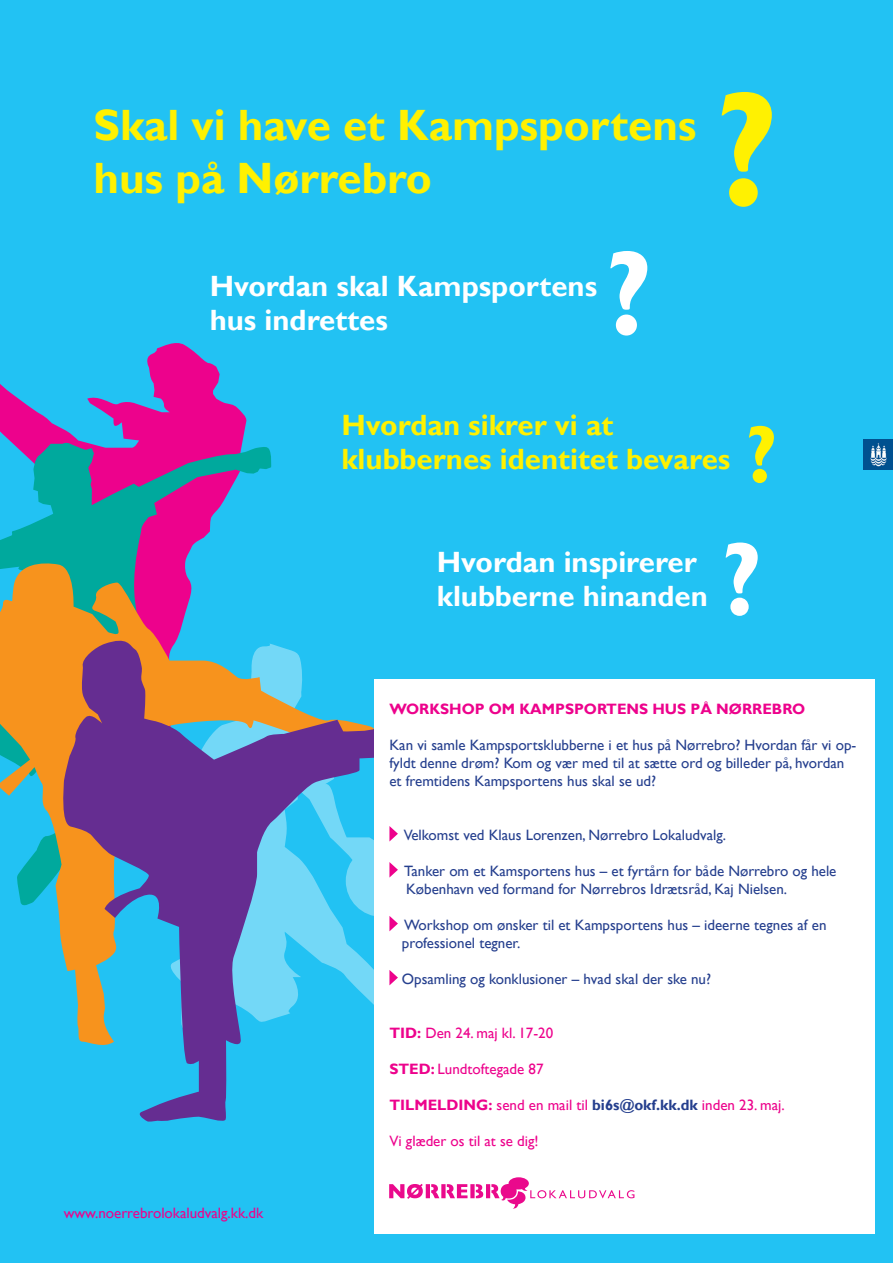
<style>
.page{position:relative;width:893px;height:1263px;background:#22c2f3}
.page>*{position:absolute;margin:0;border:0;box-sizing:border-box;transform-origin:0 0}
.t1{font:700 164.1px "Gill Sans";color:#fff101}
.t2{font:700 120.9px "Gill Sans";color:#fff}
.t3{font:700 104.85px "Gill Sans";color:#fff}
.t4{font:700 81.75px "Gill Sans";color:#fff101}
.t5{font:700 43.8px "Gill Sans";color:#fff101}
.t6{font:700 29.25px "Gill Sans";color:#fff}
.t7{font:700 29.25px "Gill Sans";color:#fff101}
.t8{font:15px/18px "Gill Sans";color:#253f8e}
.t9{font:15px "Gill Sans";color:#ed028c}
.t10{font:700 15px "Gill Sans";color:#ed028c}
.s1{font-weight:700}
.s2{font-weight:700;color:#253f8e}
</style>
<div class="page">
<svg style="left:0;top:343px;width:247px;height:99px"></svg>
<svg style="left:0;top:442px;width:272px;height:120px"></svg>
<svg style="left:0;top:562px;width:192px;height:366px"></svg>
<svg style="left:60px;top:636px;width:314px;height:486px"></svg>
<div style="left:374px;top:679px;width:500px;height:554px;background:#fff"></div>
<svg style="left:389px;top:862px;width:9px;height:15px"></svg>
<svg style="left:389px;top:970px;width:9px;height:15px"></svg>
<svg style="left:389px;top:916px;width:9px;height:15px"></svg>
<svg style="left:389px;top:826px;width:9px;height:15px"></svg>
<svg style="left:389px;top:1177px;width:245px;height:31px"></svg>
<img style="left:864px;top:440px;width:29px;height:29px">
<p class="t5" style="left:94px;top:100px;width:605px">Skal vi have et Kampsportens</p>
<p class="t5" style="left:94px;top:152px;width:340px">hus på Nørrebro</p>
<p class="t6" style="left:210px;top:269px;width:389px">Hvordan skal Kampsportens</p>
<p class="t6" style="left:210px;top:303px;width:180px">hus indrettes</p>
<p class="t2" style="left:607px;top:224px;width:47px">?</p>
<p class="t1" style="left:717px;top:55px;width:63px">?</p>
<p class="t7" style="left:341px;top:408px;width:274px">Hvordan sikrer vi at</p>
<p class="t7" style="left:341px;top:442px;width:390px">klubbernes identitet bevares</p>
<p class="t4" style="left:747px;top:407px;width:32px">?</p>
<p class="t6" style="left:437px;top:545px;width:262px">Hvordan inspirerer</p>
<p class="t6" style="left:437px;top:579px;width:273px">klubberne hinanden</p>
<p class="t3" style="left:723px;top:519px;width:41px">?</p>
<p class="t10" style="left:389px;top:700px;width:417px">WORKSHOP OM KAMPSPORTENS HUS PÅ NØRREBRO</p>
<p class="t8" style="left:389px;top:736px;width:468px">Kan vi samle Kampsportsklubberne i et hus på Nørrebro? Hvordan får vi op&shy;fyldt denne drøm? Kom og vær med til at sætte ord og billeder på, hvordan et fremtidens Kampsportens hus skal se ud?</p>
<p class="t8" style="left:404px;top:826px;width:324px">Velkomst ved Klaus Lorenzen, Nørrebro Lokaludvalg.</p>
<p class="t8" style="left:404px;top:862px;width:434px">Tanker om et Kamsportens hus – et fyrtårn for både Nørrebro og hele</p>
<p class="t8" style="left:406px;top:880px;width:383px">København ved formand for Nørrebros Idrætsråd, Kaj Nielsen.</p>
<p class="t8" style="left:404px;top:916px;width:424px">Workshop om ønsker til et Kampsportens hus – ideerne tegnes af en</p>
<p class="t8" style="left:402px;top:934px;width:120px">professionel tegner.</p>
<p class="t8" style="left:402px;top:970px;width:311px">Opsamling og konklusioner – hvad skal der ske nu?</p>
<p class="t9" style="left:64px;top:1204px;width:201px">www.noerrebrolokaludvalg.kk.dk</p>
<p class="t9" style="left:389px;top:1024px;width:165px"><span class="s1">TID:</span> Den 24. maj kl. 17-20</p>
<p class="t9" style="left:389px;top:1060px;width:156px"><span class="s1">STED:</span> Lundtoftegade 87</p>
<p class="t9" style="left:389px;top:1096px;width:397px"><span class="s1">TILMELDING:</span> send en mail til <span class="s2">bi6s@okf.kk.dk</span> inden 23. maj.</p>
<p class="t9" style="left:389px;top:1132px;width:151px">Vi glæder os til at se dig!</p>
</div>
